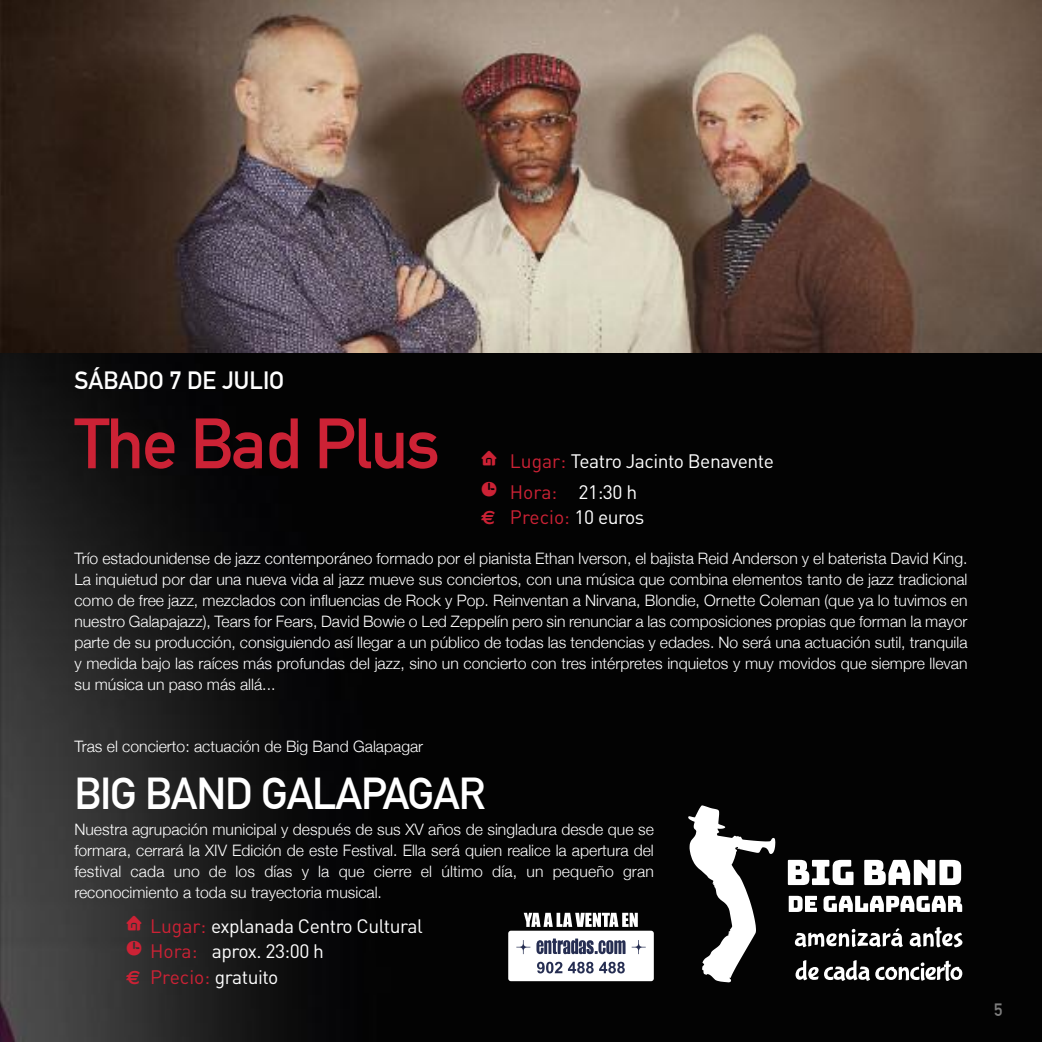
<style>
.page{position:relative;width:1042px;height:1042px;background:#fff}
.page>*{position:absolute;margin:0;border:0;box-sizing:border-box;transform-origin:0 0}
.t1{font:700 70px "DIN Alternate";letter-spacing:-.025em;color:#cc2235}
.t2{font:700 43.75px "DIN Alternate";letter-spacing:-.025em;color:#fff}
.t3{font:700 24.5px "DIN Alternate";color:#fff}
.t4{font:19.25px/25.4px "DIN";letter-spacing:-.025em;color:#fff}
.t5{font:19.25px "DIN";letter-spacing:-.025em;color:#cc2235}
.t6{font:700 17.5px "DIN Alternate";color:#7d7d7d}
.t7{font:300 15.75px/21px "Helvetica Neue";color:#fff;text-align:justify}
.s1{font-family:"Breezi Icon Set";color:#cc2235}
.s2{color:#cc2235}
.s3{font-family:"Euro Sans";font-weight:700}
.s4{color:#fff}
.s5{font-family:"Euro Sans";font-weight:700;color:#cc2235}
</style>
<div class="page">
<img style="left:0;top:352px;width:1042px;height:690px">
<img style="left:0;top:0;width:1042px;height:352px">
<svg style="left:788px;top:860px;width:65px;height:25px"></svg>
<svg style="left:864px;top:860px;width:97px;height:25px"></svg>
<svg style="left:789px;top:896px;width:28px;height:16px"></svg>
<svg style="left:823px;top:896px;width:139px;height:16px"></svg>
<svg style="left:795px;top:928px;width:108px;height:19px"></svg>
<svg style="left:909px;top:927px;width:53px;height:20px"></svg>
<svg style="left:795px;top:960px;width:23px;height:20px"></svg>
<svg style="left:824px;top:960px;width:138px;height:21px"></svg>
<svg style="left:688px;top:805px;width:87px;height:177px"></svg>
<div style="left:508px;top:930px;width:146px;height:51px;background:#fff;border-radius:3px"></div>
<svg style="left:537px;top:962px;width:25px;height:11px"></svg>
<svg style="left:568px;top:962px;width:25px;height:11px"></svg>
<svg style="left:599px;top:962px;width:26px;height:11px"></svg>
<svg style="left:516px;top:940px;width:14px;height:14px"></svg>
<svg style="left:632px;top:940px;width:14px;height:14px"></svg>
<svg style="left:536px;top:938px;width:89px;height:16px"></svg>
<svg style="left:524px;top:913px;width:114px;height:14px"></svg>
<h3 class="t3" style="left:74px;top:366px;width:211px">SÁBADO 7 DE JULIO</h3>
<h1 class="t1" style="left:74px;top:403px;width:367px">THE BAD PLUS</h1>
<p class="t4" style="left:481px;top:446px;width:294px;line-height:30.3px"><span class="s1">h</span> <span class="s2">Lugar:</span> Teatro Jacinto Benavente <span class="s1">c</span> <span class="s2">Hora:</span> 21:30 h</p>
<p class="t5" style="left:481px;top:506px;width:165px"><span class="s3">€</span> Precio: <span class="s4">10 euros</span></p>
<p class="t7" style="left:74px;top:547px;width:894px">Trío estadounidense de jazz contemporáneo formado por el pianista Ethan Iverson, el bajista Reid Anderson y el baterista David King.<br>La inquietud por dar una nueva vida al jazz mueve sus conciertos, con una música que combina elementos tanto de jazz tradicional como de free jazz, mezclados con influencias de Rock y Pop. Reinventan a Nirvana, Blondie, Ornette Coleman (que ya lo tuvimos en nuestro Galapajazz), Tears for Fears, David Bowie o Led Zeppelín pero sin renunciar a las composiciones propias que forman la mayor parte de su producción, consiguiendo así llegar a un público de todas las tendencias y edades. No será una actuación sutil, tranquila y medida bajo las raíces más profundas del jazz, sino un concierto con tres intérpretes inquietos y muy movidos que siempre llevan su música un paso más allá...</p>
<p class="t7" style="left:74px;top:735px;width:350px">Tras el concierto: actuación de Big Band Galapagar</p>
<h2 class="t2" style="left:74px;top:768px;width:412px">BIG BAND GALAPAGAR</h2>
<p class="t7" style="left:74px;top:818px;width:581px">Nuestra agrupación municipal y después de sus XV años de singladura desde que se formara, cerrará la XIV Edición de este Festival. Ella será quien realice la apertura del festival cada uno de los días y la que cierre el último día, un pequeño gran reconocimiento a toda su trayectoria musical.</p>
<p class="t4" style="left:126px;top:913px;width:298px"><span class="s1">h</span> <span class="s2">Lugar:</span> explanada Centro Cultural <span class="s1">c</span> <span class="s2">Hora:</span> aprox. 23:00 h<br><span class="s5">€</span> <span class="s2">Precio:</span> gratuito</p>
<p class="t6" style="left:994px;top:999px;width:10px">5</p>
</div>
